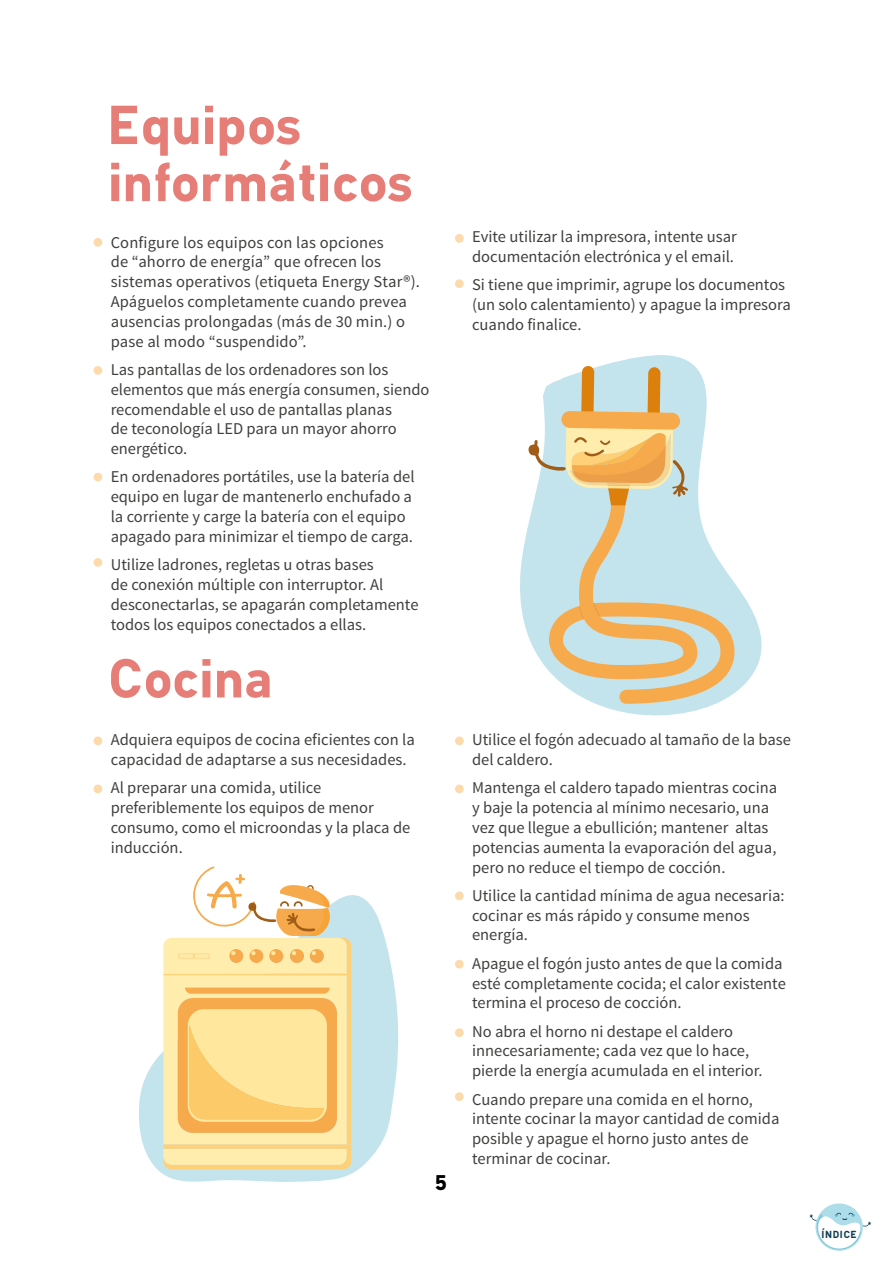
<style>
.page{position:relative;width:893px;height:1263px;background:#fff}
.page>*{position:absolute;margin:0;border:0;box-sizing:border-box;transform-origin:0 0}
.t1{font:700 54px/57px "Klima";color:#e67d77}
.t2{font:700 21px "Klima";color:#000}
.t3{font:16.5px/19.8px "Source Sans Pro";color:#3f3f3e}
.t4{font:700 10.2px "Klima";letter-spacing:.07em;color:#123e54}
</style>
<div class="page">
<svg style="left:139px;top:895px;width:260px;height:287px;fill:#c3e4ed"></svg>
<svg style="left:520px;top:355px;width:242px;height:361px"></svg>
<svg style="left:809px;top:1203px;width:62px;height:48px"></svg>
<div style="left:94px;top:238px;width:8px;height:9px;background:#fddaac;border-radius:50%"></div>
<div style="left:94px;top:366px;width:8px;height:9px;background:#fddaac;border-radius:50%"></div>
<div style="left:94px;top:473px;width:8px;height:8px;background:#fddaac;border-radius:50%"></div>
<div style="left:94px;top:736px;width:8px;height:9px;background:#fddaac;border-radius:50%"></div>
<div style="left:455px;top:736px;width:9px;height:9px;background:#fddaac;border-radius:50%"></div>
<div style="left:455px;top:891px;width:9px;height:9px;background:#fddaac;border-radius:50%"></div>
<div style="left:94px;top:558px;width:8px;height:9px;background:#fddaac;border-radius:50%"></div>
<div style="left:94px;top:784px;width:8px;height:9px;background:#fddaac;border-radius:50%"></div>
<div style="left:455px;top:784px;width:9px;height:9px;background:#fddaac;border-radius:50%"></div>
<div style="left:455px;top:960px;width:9px;height:8px;background:#fddaac;border-radius:50%"></div>
<div style="left:455px;top:1028px;width:9px;height:9px;background:#fddaac;border-radius:50%"></div>
<div style="left:455px;top:1092px;width:9px;height:9px;background:#fddaac;border-radius:50%"></div>
<div style="left:455px;top:234px;width:9px;height:9px;background:#fddaac;border-radius:50%"></div>
<div style="left:455px;top:279px;width:9px;height:9px;background:#fddaac;border-radius:50%"></div>
<svg style="left:163px;top:866px;width:188px;height:303px"></svg>
<svg style="left:526px;top:366px;width:210px;height:338px"></svg>
<h1 class="t1" style="left:111px;top:90px;width:307px">Equipos informáticos</h1>
<p class="t3" style="left:111px;top:233px;width:311px">Configure los equipos con las opciones<br>de “ahorro de energía” que ofrecen los sistemas operativos (etiqueta Energy Star®).<br>Apáguelos completamente cuando prevea ausencias prolongadas (más de 30 min.) o pase al modo “suspendido”.</p>
<p class="t3" style="left:111px;top:360px;width:320px">Las pantallas de los ordenadores son los elementos que más energía consumen, siendo recomendable el uso de pantallas planas<br>de teconología LED para un mayor ahorro energético.</p>
<p class="t3" style="left:111px;top:467px;width:305px">En ordenadores portátiles, use la batería del equipo en lugar de mantenerlo enchufado a la corriente y carge la batería con el equipo apagado para minimizar el tiempo de carga.</p>
<p class="t3" style="left:111px;top:555px;width:309px">Utilize ladrones, regletas u otras bases<br>de conexión múltiple con interruptor. Al desconectarlas, se apagarán completamente todos los equipos conectados a ellas.</p>
<h1 class="t1" style="left:111px;top:643px;width:166px">Cocina</h1>
<p class="t3" style="left:111px;top:730px;width:306px">Adquiera equipos de cocina eficientes con la capacidad de adaptarse a sus necesidades.</p>
<p class="t3" style="left:111px;top:778px;width:301px">Al preparar una comida, utilice preferiblemente los equipos de menor consumo, como el microondas y la placa de inducción.</p>
<p class="t2" style="left:436px;top:1163px;width:14px">5</p>
<p class="t3" style="left:472px;top:227px;width:266px">Evite utilizar la impresora, intente usar documentación electrónica y el email.</p>
<p class="t3" style="left:472px;top:275px;width:320px">Si tiene que imprimir, agrupe los documentos (un solo calentamiento) y apague la impresora cuando finalice.</p>
<p class="t3" style="left:472px;top:730px;width:320px">Utilice el fogón adecuado al tamaño de la base del caldero.</p>
<p class="t3" style="left:472px;top:778px;width:307px">Mantenga el caldero tapado mientras cocina y baje la potencia al mínimo necesario, una vez que llegue a ebullición; mantener altas potencias aumenta la evaporación del agua, pero no reduce el tiempo de cocción.</p>
<p class="t3" style="left:472px;top:886px;width:314px">Utilice la cantidad mínima de agua necesaria: cocinar es más rápido y consume menos energía.</p>
<p class="t3" style="left:472px;top:954px;width:315px">Apague el fogón justo antes de que la comida esté completamente cocida; el calor existente termina el proceso de cocción.</p>
<p class="t3" style="left:472px;top:1021px;width:292px">No abra el horno ni destape el caldero innecesariamente; cada vez que lo hace, pierde la energía acumulada en el interior.</p>
<p class="t3" style="left:472px;top:1089px;width:309px">Cuando prepare una comida en el horno, intente cocinar la mayor cantidad de comida posible y apague el horno justo antes de terminar de cocinar.</p>
<p class="t4" style="left:822px;top:1224px;width:37px">ÍNDICE</p>
</div>
